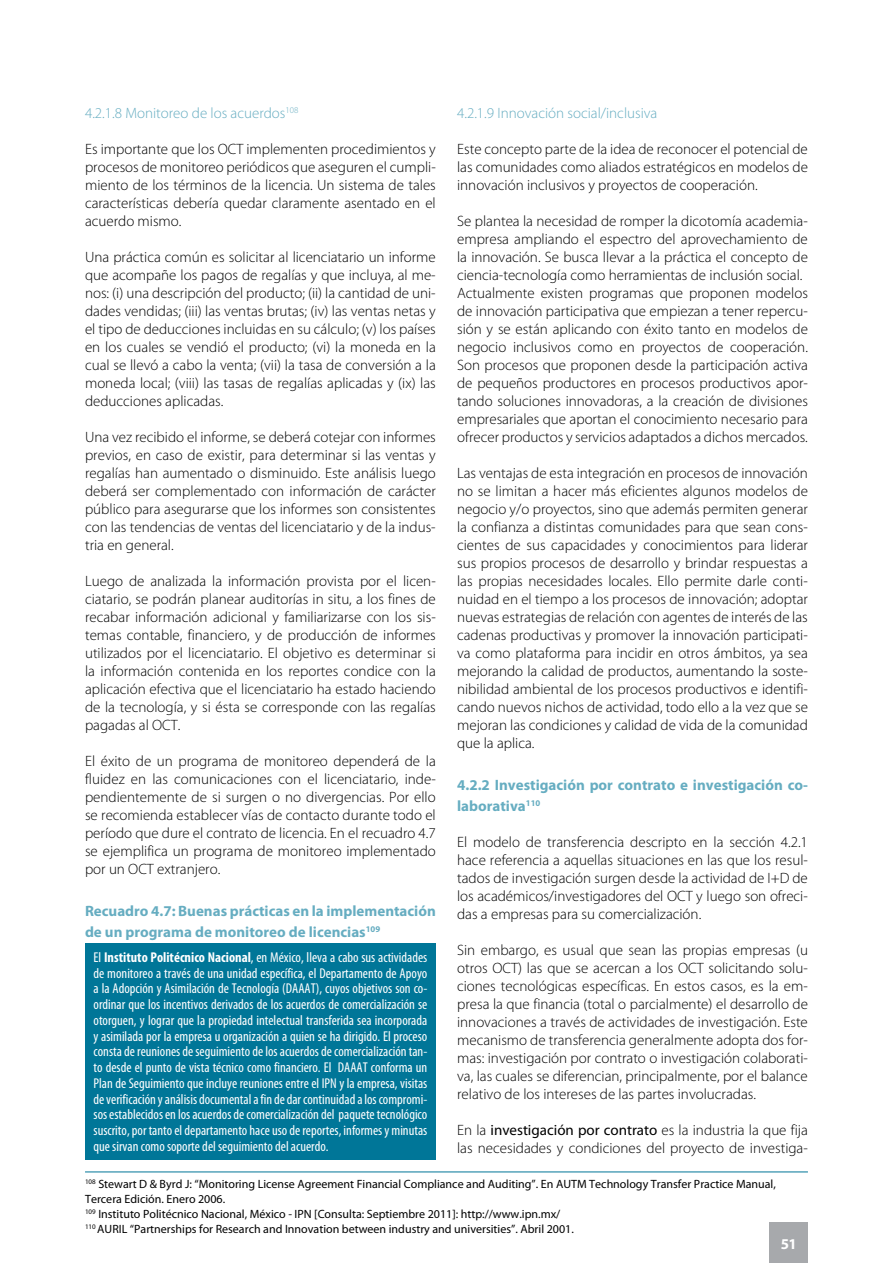
<style>
.page{position:relative;width:893px;height:1263px;background:#fff}
.page>*{position:absolute;margin:0;border:0;box-sizing:border-box;transform-origin:0 0}
.t1{font:300 15px/18px "Myriad Pro";color:#000;text-align:justify}
.t2{font:700 15px/21px "Myriad Pro";color:#66adc1}
.t3{font:300 15px "Myriad Pro";color:#66adc1}
.t4{font:700 15px "Myriad Pro";color:#fff}
.t5{font:condensed 14.25px/15.8px "Myriad Pro";color:#fff;text-align:justify}
.t6{font:12px/15px "Myriad Pro";color:#000}
.s1{font-weight:700}
.s2{font-weight:400}
</style>
<div class="page">
<div style="left:770px;top:1222px;width:38px;height:41px;background:#a7a9ac"></div>
<div style="left:85px;top:943px;width:351px;height:216px;background:#007698"></div>
<hr style="left:85px;top:1171px;width:723px;height:1px;background:#007698">
<p class="t3" style="left:85px;top:104px;width:215px">4.2.1.8 Monitoreo de los acuerdos<sup>108</sup></p>
<p class="t1" style="left:85px;top:139px;width:352px">Es importante que los OCT implementen procedimientos y procesos de monitoreo periódicos que aseguren el cumpli&shy;miento de los términos de la licencia. Un sistema de tales características debería quedar claramente asentado en el acuerdo mismo.</p>
<p class="t1" style="left:85px;top:247px;width:352px">Una práctica común es solicitar al licenciatario un informe que acompañe los pagos de regalías y que incluya, al me&shy;nos: (i) una descripción del producto; (ii) la cantidad de uni&shy;dades vendidas; (iii) las ventas brutas; (iv) las ventas netas y el tipo de deducciones incluidas en su cálculo; (v) los países en los cuales se vendió el producto; (vi) la moneda en la cual se llevó a cabo la venta; (vii) la tasa de conversión a la moneda local; (viii) las tasas de regalías aplicadas y (ix) las deducciones aplicadas.</p>
<p class="t1" style="left:85px;top:427px;width:352px">Una vez recibido el informe, se deberá cotejar con informes previos, en caso de existir, para determinar si las ventas y regalías han aumentado o disminuido. Este análisis luego deberá ser complementado con información de carácter público para asegurarse que los informes son consistentes con las tendencias de ventas del licenciatario y de la indus&shy;tria en general.</p>
<p class="t1" style="left:85px;top:571px;width:352px">Luego de analizada la información provista por el licen&shy;ciatario, se podrán planear auditorías in situ, a los fines de recabar información adicional y familiarizarse con los sis&shy;temas contable, financiero, y de producción de informes utilizados por el licenciatario. El objetivo es determinar si la información contenida en los reportes condice con la aplicación efectiva que el licenciatario ha estado haciendo de la tecnología, y si ésta se corresponde con las regalías pagadas al OCT.</p>
<p class="t1" style="left:85px;top:751px;width:352px">El éxito de un programa de monitoreo dependerá de la fluidez en las comunicaciones con el licenciatario, inde&shy;pendientemente de si surgen o no divergencias. Por ello se recomienda establecer vías de contacto durante todo el período que dure el contrato de licencia. En el recuadro 4.7 se ejemplifica un programa de monitoreo implementado por un OCT extranjero.</p>
<p class="t2" style="left:85px;top:900px;width:352px">Recuadro 4.7: Buenas prácticas en la implementación de un programa de monitoreo de licencias<sup>109</sup></p>
<p class="t5" style="left:94px;top:949px;width:335px">El <span class="s1">Instituto Politécnico Nacional</span>, en México, lleva a cabo sus actividades de monitoreo a través de una unidad específica, el Departamento de Apoyo a la Adopción y Asimilación de Tecnología (DAAAT), cuyos objetivos son co&shy;ordinar que los incentivos derivados de los acuerdos de comercialización se otorguen, y lograr que la propiedad intelectual transferida sea incorporada y asimilada por la empresa u organización a quien se ha dirigido. El proceso consta de reuniones de seguimiento de los acuerdos de comercialización tan&shy;to desde el punto de vista técnico como financiero. El DAAAT conforma un Plan de Seguimiento que incluye reuniones entre el IPN y la empresa, visitas de verificación y análisis documental a fin de dar continuidad a los compromi&shy;sos establecidos en los acuerdos de comercialización del paquete tecnológico suscrito, por tanto el departamento hace uso de reportes, informes y minutas que sirvan como soporte del seguimiento del acuerdo.</p>
<p class="t6" style="left:85px;top:1176px;width:692px"><sup>108</sup> Stewart D &amp; Byrd J: “Monitoring License Agreement Financial Compliance and Auditing”. En AUTM Technology Transfer Practice Manual, Tercera Edición. Enero 2006.<br><sup>109</sup> Instituto Politécnico Nacional, México - IPN [Consulta: Septiembre 2011]: http://www.ipn.mx/<br><sup>110</sup> AURIL “Partnerships for Research and Innovation between industry and universities”. Abril 2001.</p>
<p class="t3" style="left:457px;top:104px;width:202px">4.2.1.9 Innovación social/inclusiva</p>
<p class="t1" style="left:457px;top:139px;width:352px">Este concepto parte de la idea de reconocer el potencial de las comunidades como aliados estratégicos en modelos de innovación inclusivos y proyectos de cooperación.</p>
<p class="t1" style="left:457px;top:211px;width:352px;text-align:left">Se plantea la necesidad de romper la dicotomía academia&shy;empresa ampliando el espectro del aprovechamiento de la innovación. Se busca llevar a la práctica el concepto de ciencia-tecnología como herramientas de inclusión social.<br>Actualmente existen programas que proponen modelos de innovación participativa que empiezan a tener repercu&shy;sión y se están aplicando con éxito tanto en modelos de negocio inclusivos como en proyectos de cooperación.<br>Son procesos que proponen desde la participación activa de pequeños productores en procesos productivos apor&shy;tando soluciones innovadoras, a la creación de divisiones empresariales que aportan el conocimiento necesario para ofrecer productos y servicios adaptados a dichos mercados.</p>
<p class="t1" style="left:457px;top:463px;width:352px">Las ventajas de esta integración en procesos de innovación no se limitan a hacer más eficientes algunos modelos de negocio y/o proyectos, sino que además permiten generar la confianza a distintas comunidades para que sean cons&shy;cientes de sus capacidades y conocimientos para liderar sus propios procesos de desarrollo y brindar respuestas a las propias necesidades locales. Ello permite darle conti&shy;nuidad en el tiempo a los procesos de innovación; adoptar nuevas estrategias de relación con agentes de interés de las cadenas productivas y promover la innovación participati&shy;va como plataforma para incidir en otros ámbitos, ya sea mejorando la calidad de productos, aumentando la soste&shy;nibilidad ambiental de los procesos productivos e identifi&shy;cando nuevos nichos de actividad, todo ello a la vez que se mejoran las condiciones y calidad de vida de la comunidad que la aplica.</p>
<p class="t2" style="left:457px;top:774px;width:352px">4.2.2 Investigación por contrato e investigación co&shy;laborativa<sup>110</sup></p>
<p class="t1" style="left:457px;top:832px;width:352px">El modelo de transferencia descripto en la sección 4.2.1 hace referencia a aquellas situaciones en las que los resul&shy;tados de investigación surgen desde la actividad de I+D de los académicos/investigadores del OCT y luego son ofreci&shy;das a empresas para su comercialización.</p>
<p class="t1" style="left:457px;top:940px;width:352px">Sin embargo, es usual que sean las propias empresas (u otros OCT) las que se acercan a los OCT solicitando solu&shy;ciones tecnológicas específicas. En estos casos, es la em&shy;presa la que financia (total o parcialmente) el desarrollo de innovaciones a través de actividades de investigación. Este mecanismo de transferencia generalmente adopta dos for&shy;mas: investigación por contrato o investigación colaborati&shy;va, las cuales se diferencian, principalmente, por el balance relativo de los intereses de las partes involucradas.</p>
<p class="t1" style="left:457px;top:1120px;width:352px">En la <span class="s2">investigación por contrato</span> es la industria la que fija las necesidades y condiciones del proyecto de investiga-</p>
<p class="t4" style="left:781px;top:1234px;width:18px">51</p>
</div>
